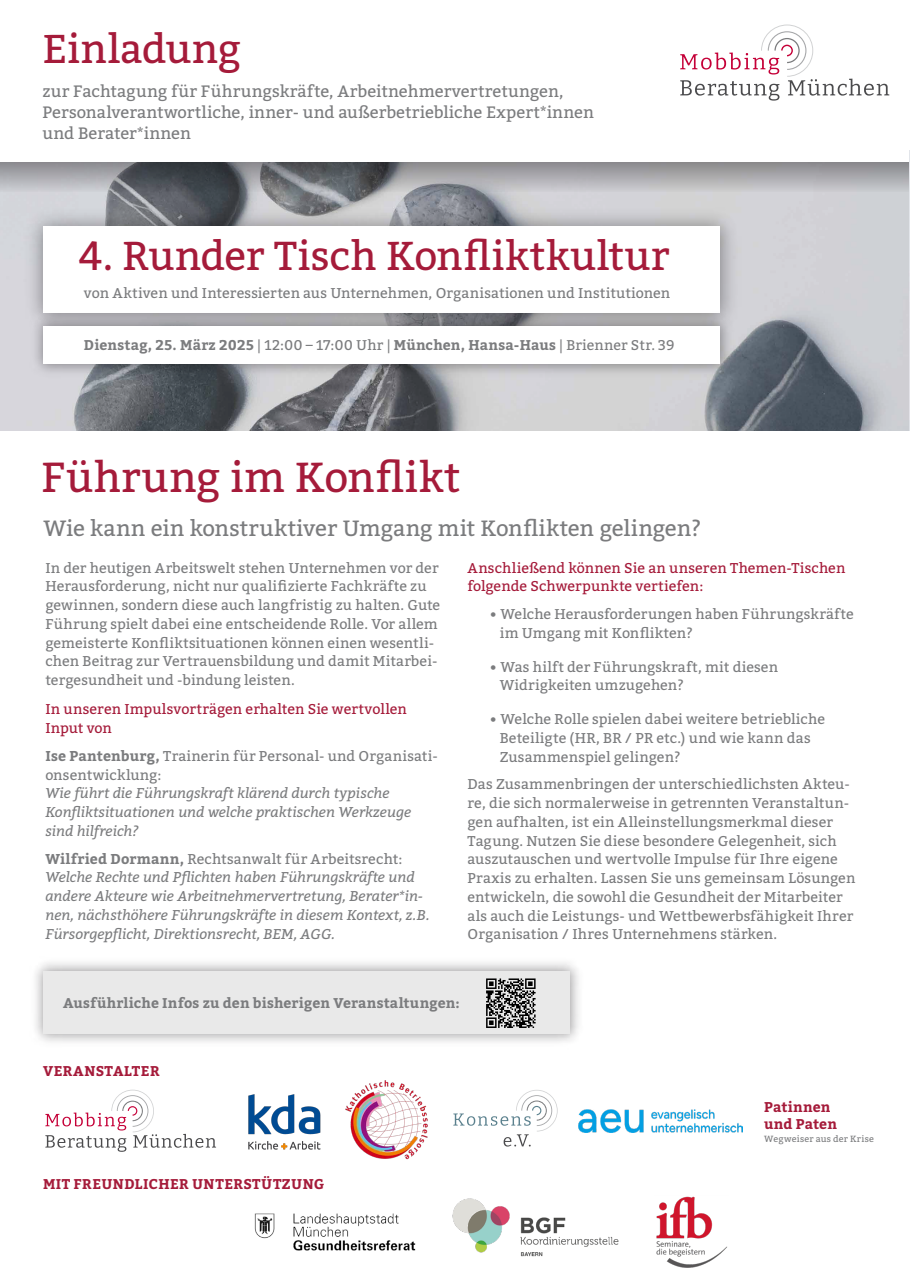
<style>
.page{position:relative;width:910px;height:1280px;background:#fff}
.page>*{position:absolute;margin:0;border:0;box-sizing:border-box;transform-origin:0 0}
.t1{font:42px "Bitter";letter-spacing:.005em;color:#a51b3a}
.t2{font:40.35px "Bitter";letter-spacing:.005em;color:#a51b3a}
.t3{font:40.2px "Bitter";letter-spacing:-.005em;color:#a51b3a}
.t4{font:22.05px "Bitter";letter-spacing:-.005em;color:#7b7c7e}
.t5{font:16.5px/21px "Bitter";color:#7b7c7e}
.t6{font:14.25px/18.8px "Bitter";letter-spacing:.005em;color:#7b7c7e}
.t7{font:italic 14.25px/18.8px "Bitter";color:#7b7c7e}
.t8{font:14.25px/18.8px "Bitter";letter-spacing:.005em;color:#a51b3a}
.t9{font:700 14.1px "Bitter";letter-spacing:.01em;color:#7b7c7e}
.t10{font:700 14.1px/17px "Bitter";letter-spacing:.025em;color:#a51b3a}
.t11{font:9px "Bitter";letter-spacing:.02em;color:#7b7c7e}
.s1{font-weight:400}
.s2{font-weight:700}
.s3{font-weight:700;font-style:normal}
.s4{font-style:normal}
</style>
<div class="page">
<img style="left:35px;top:962px;width:544px;height:80px">
<div style="left:44px;top:971px;width:526px;height:63px;background:#e9e9e9"></div>
<img style="left:254px;top:1213px;width:162px;height:38px">
<img style="left:656px;top:1196px;width:71px;height:72px">
<svg style="left:0;top:192px;width:909px;height:239px;background:#a5a8ad"></svg>
<svg style="left:0;top:162px;width:909px;height:30px;background:#909196"></svg>
<img style="left:18px;top:199px;width:729px;height:141px">
<div style="left:44px;top:226px;width:676px;height:87px;background:#fff"></div>
<img style="left:27px;top:308px;width:711px;height:74px">
<div style="left:44px;top:326px;width:676px;height:38px;background:#fff"></div>
<svg style="left:680px;top:25px;width:209px;height:76px"></svg>
<img style="left:452px;top:1198px;width:167px;height:59px">
<svg style="left:486px;top:978px;width:50px;height:50px"></svg>
<svg style="left:45px;top:1090px;width:171px;height:62px"></svg>
<img style="left:248px;top:1094px;width:73px;height:56px">
<img style="left:345px;top:1080px;width:83px;height:79px">
<svg style="left:453px;top:1090px;width:105px;height:56px"></svg>
<img style="left:578px;top:1109px;width:164px;height:23px">
<h3 class="t3" style="left:43px;top:23px;width:200px">Einladung</h3>
<p class="t5" style="left:43px;top:80px;width:553px">zur Fachtagung für Führungskräfte, Arbeitnehmervertretungen,<br>Personalverantwortliche, inner- und außerbetriebliche Expert*innen und Berater*innen</p>
<h2 class="t2" style="left:78px;top:231px;width:593px">4. Runder Tisch Konfliktkultur</h2>
<p class="t6" style="left:84px;top:283px;width:588px">von Aktiven und Interessierten aus Unternehmen, Organisationen und Institutionen</p>
<p class="t9" style="left:84px;top:336px;width:592px">Dienstag, 25. März 2025 <span class="s1">| 12:00 – 17:00 Uhr |</span> München, Hansa-Haus <span class="s1">| Brienner Str. 39</span></p>
<h1 class="t1" style="left:41px;top:450px;width:421px">Führung im Konflikt</h1>
<h3 class="t4" style="left:43px;top:514px;width:659px">Wie kann ein konstruktiver Umgang mit Konflikten gelingen?</h3>
<p class="t6" style="left:45px;top:558px;width:396px">In der heutigen Arbeitswelt stehen Unternehmen vor der Herausforderung, nicht nur qualifizierte Fachkräfte zu gewinnen, sondern diese auch langfristig zu halten. Gute Führung spielt dabei eine entscheidende Rolle. Vor allem gemeisterte Konfliktsituationen können einen wesentli&shy;chen Beitrag zur Vertrauensbildung und damit Mitarbei&shy;tergesundheit und -bindung leisten.</p>
<p class="t8" style="left:45px;top:700px;width:363px">In unseren Impulsvorträgen erhalten Sie wertvollen<br>Input von</p>
<p class="t6" style="left:45px;top:747px;width:394px"><span class="s2">Ise Pantenburg,</span> Trainerin für Personal- und Organisati&shy;onsentwicklung:</p>
<p class="t7" style="left:45px;top:784px;width:367px">Wie führt die Führungskraft klärend durch typische<br>Konfliktsituationen und welche praktischen Werkzeuge sind hilfreich?</p>
<p class="t7" style="left:45px;top:849px;width:386px"><span class="s3">Wilfried Dormann,</span> <span class="s4">Rechtsanwalt für Arbeitsrecht:<br></span>Welche Rechte und Pflichten haben Führungskräfte und andere Akteure wie Arbeitnehmervertretung, Berater*in&shy;nen, nächsthöhere Führungskräfte in diesem Kontext, z.B.<br>Fürsorgepflicht, Direktionsrecht, BEM, AGG.</p>
<p class="t8" style="left:467px;top:558px;width:379px">Anschließend können Sie an unseren Themen-Tischen folgende Schwerpunkte vertiefen:</p>
<p class="t6" style="left:500px;top:605px;width:355px;text-indent:-10px">• Welche Herausforderungen haben Führungskräfte im Umgang mit Konflikten?</p>
<p class="t6" style="left:500px;top:657px;width:280px;text-indent:-10px">• Was hilft der Führungskraft, mit diesen<br>Widrigkeiten umzugehen?</p>
<p class="t6" style="left:500px;top:710px;width:327px;text-indent:-10px">• Welche Rolle spielen dabei weitere betriebliche<br>Beteiligte (HR, BR / PR etc.) und wie kann das<br>Zusammenspiel gelingen?</p>
<p class="t6" style="left:467px;top:775px;width:389px">Das Zusammenbringen der unterschiedlichsten Akteu&shy;re, die sich normalerweise in getrennten Veranstaltun&shy;gen aufhalten, ist ein Alleinstellungsmerkmal dieser Tagung. Nutzen Sie diese besondere Gelegenheit, sich auszutauschen und wertvolle Impulse für Ihre eigene Praxis zu erhalten. Lassen Sie uns gemeinsam Lösungen entwickeln, die sowohl die Gesundheit der Mitarbeiter als auch die Leistungs- und Wettbewerbsfähigkeit Ihrer Organisation / Ihres Unternehmens stärken.</p>
<p class="t9" style="left:63px;top:994px;width:398px">Ausführliche Infos zu den bisherigen Veranstaltungen:</p>
<p class="t10" style="left:43px;top:1063px;width:118px">VERANSTALTER</p>
<p class="t10" style="left:43px;top:1175px;width:283px">MIT FREUNDLICHER UNTERSTÜTZUNG</p>
<p class="t10" style="left:764px;top:1099px;width:74px">Patinnen und Paten</p>
<p class="t11" style="left:764px;top:1133px;width:111px">Wegweiser aus der Krise</p>
</div>
